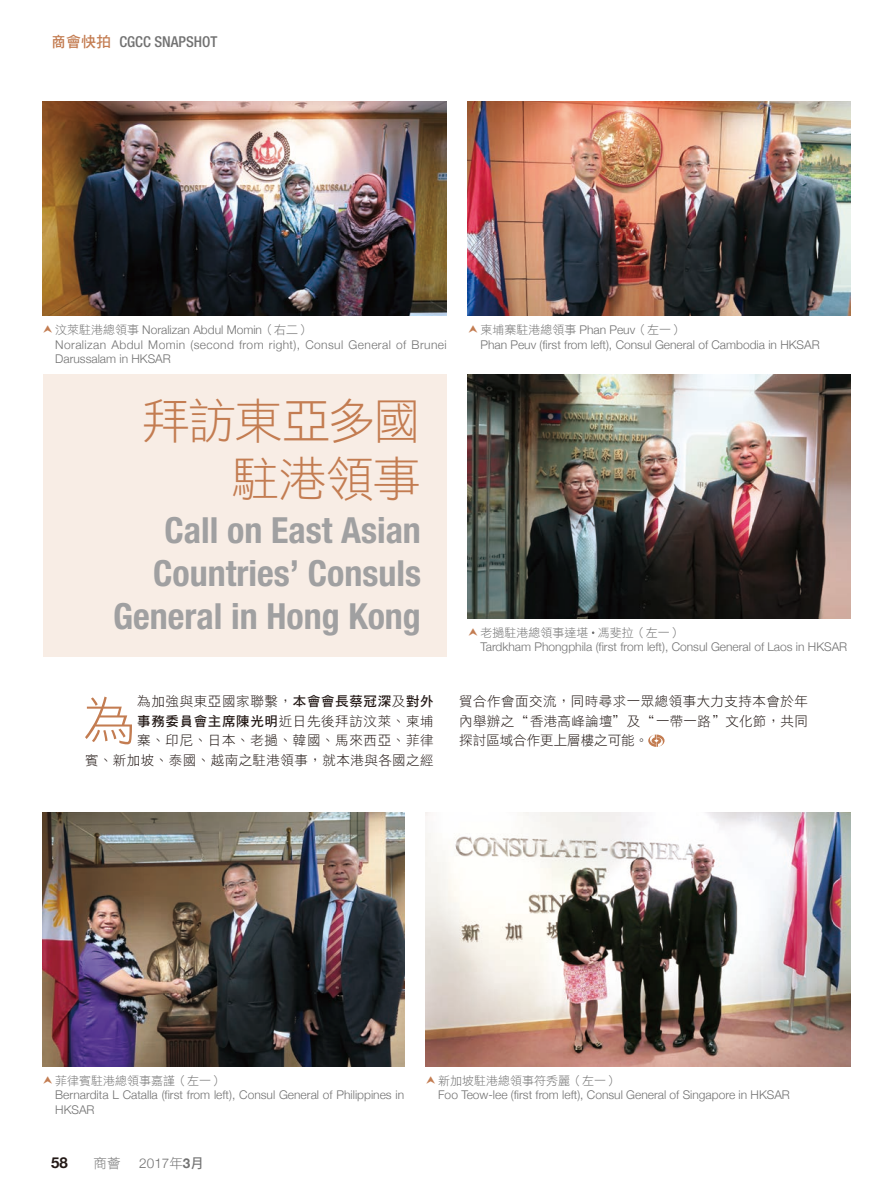
<style>
.page{position:relative;width:893px;height:1191px;background:#fff}
.page>*{position:absolute;margin:0;border:0;box-sizing:border-box;transform-origin:0 0}
.t1{font:52.5px "DF Hei Std W3";color:#c37c51}
.t2{font:48px/57.6px "DF Hei Std W3";letter-spacing:-.03em;color:#c37c51;text-align:right}
.t3{font:700 condensed 36px/43.2px "Helvetica Neue";color:#a0a0a1;text-align:right}
.t4{font:500 condensed 15px "Helvetica Neue LT Std";color:#727272}
.t5{font:700 15px "Helvetica Neue";color:#231916}
.t6{font:13.5px/19.5px "DF Hei Std W3";letter-spacing:.035em;color:#231916;text-align:right}
.t7{font:300 13.5px "Helvetica Neue";color:#727272}
.t8{font:13.5px "DF Hei Std W3";color:#727272}
.t9{font:300 12px/14.4px "Helvetica Neue";color:#727272}
.t10{font:300 12px/14.4px "Helvetica Neue";letter-spacing:.035em;color:#727272}
.t11{font:12px "DF Hei Std W3";color:#727272}
.s1{font-family:"DF Hei Std W7";font-weight:400;font-stretch:normal;color:#c37c51}
.s2{font-family:"DF Hei Std W3";font-weight:400}
.s3{font-family:"Helvetica Neue";font-weight:300}
.s4{font-family:"DF Hei Std W7"}
.s5{font-weight:700}
.s6{font-family:"DF Hei Std W7";font-weight:400}
</style>
<div class="page">
<div style="left:43px;top:374px;width:403px;height:283px;background:#f8ede5"></div>
<svg style="left:648px;top:734px;width:16px;height:13px"></svg>
<img style="left:43px;top:101px;width:403px;height:215px">
<img style="left:468px;top:374px;width:382px;height:244px">
<img style="left:468px;top:101px;width:382px;height:215px">
<img style="left:43px;top:812px;width:361px;height:254px">
<img style="left:425px;top:812px;width:425px;height:254px">
<p class="t4" style="left:51px;top:33px;width:168px"><span class="s1">商會快拍</span> CGCC SNAPSHOT</p>
<p class="t10" style="left:55px;top:322px;width:393px"><span class="s2">汶萊駐港總領事</span> Noralizan Abdul Momin<span class="s2">（右二）<br></span>Noralizan Abdul Momin (second from right), Consul General of Brunei<br>Darussalam in HKSAR</p>
<h2 class="t2" style="left:142px;top:391px;width:280px">拜訪東亞多國駐港領事</h2>
<h3 class="t3" style="left:113px;top:508px;width:309px">Call on East Asian<br>Countries’ Consuls<br>General in Hong Kong</h3>
<p class="t11" style="left:480px;top:324px;width:204px">柬埔寨駐港總領事 <span class="s3">Phan Peuv</span>（左一）</p>
<p class="t9" style="left:480px;top:337px;width:341px">Phan Peuv (first from left), Consul General of Cambodia in HKSAR</p>
<p class="t11" style="left:480px;top:626px;width:203px">老撾駐港總領事達堪 馮斐拉（左一）</p>
<p class="t9" style="left:480px;top:639px;width:368px">Tardkham Phongphila (first from left), Consul General of Laos in HKSAR</p>
<p class="t6" style="left:85px;top:691px;width:350px">為加強與東亞國家聯繫，<span class="s4">本會會長蔡冠深</span>及<span class="s4">對外<br>事務委員會主席陳光明</span>近日先後拜訪汶萊、柬埔<br>寨、印尼、日本、老撾、韓國、馬來西亞、菲律<br>賓、新加坡、泰國、越南之駐港領事，就本港與各國之經</p>
<p class="t6" style="left:459px;top:691px;width:350px;text-align:justify">貿合作會面交流，同時尋求一眾總領事大力支持本會於年內舉辦之“香港高峰論壇＂及“一帶一路＂文化節，共同探討區域合作更上層樓之可能。</p>
<h1 class="t1" style="left:83px;top:692px;width:54px">為</h1>
<p class="t11" style="left:55px;top:1074px;width:169px">菲律賓駐港總領事嘉謹（左一）</p>
<p class="t9" style="left:55px;top:1087px;width:350px">Bernardita L Catalla (first from left), Consul General of Philippines in<br>HKSAR</p>
<p class="t5" style="left:51px;top:1150px;width:18px">58</p>
<p class="t8" style="left:94px;top:1155px;width:29px">商薈</p>
<p class="t7" style="left:139px;top:1152px;width:66px">2017<span class="s2">年</span><span class="s5">3</span><span class="s6">月</span></p>
<p class="t11" style="left:438px;top:1074px;width:181px">新加坡駐港總領事符秀麗（左一）</p>
<p class="t9" style="left:438px;top:1087px;width:353px">Foo Teow-lee (first from left), Consul General of Singapore in HKSAR</p>
</div>
